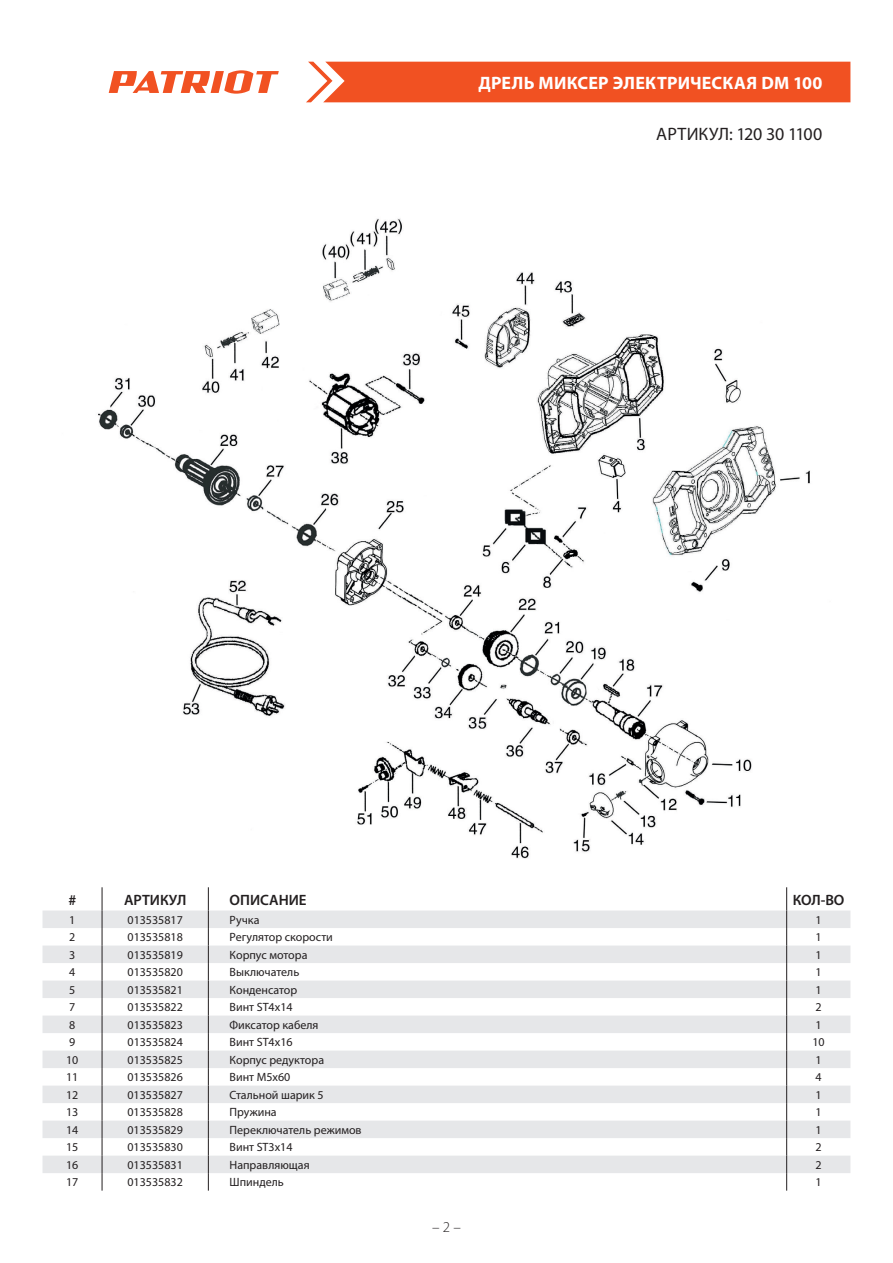
<style>
.page{position:relative;width:893px;height:1263px;background:#fff}
.page>*{position:absolute;margin:0;border:0;box-sizing:border-box;transform-origin:0 0}
.t1{font:700 18px "Myriad Pro";letter-spacing:.015em;color:#fff}
.t2{font:18px "Myriad Pro";color:#231f20}
.t3{font:600 15px "Myriad Pro";color:#231f20}
.t4{font:300 15px "Myriad Pro";color:#231f20}
.t5{font:12px "Myriad Pro";color:#231f20}
</style>
<div class="page">
<div style="left:306px;top:62px;width:544px;height:40px;background:#f15122"></div>
<svg style="left:109px;top:70px;width:170px;height:24px"></svg>
<svg style="left:43px;top:910px;width:807px;height:263px;fill:#e6e7e9"></svg>
<svg style="left:102px;top:887px;width:1px;height:303px"></svg>
<svg style="left:208px;top:887px;width:1px;height:303px"></svg>
<svg style="left:786px;top:887px;width:1px;height:303px"></svg>
<img style="left:98px;top:218px;width:712px;height:641px">
<h1 class="t1" style="left:478px;top:73px;width:346px">ДРЕЛЬ МИКСЕР ЭЛЕКТРИЧЕСКАЯ DM 100</h1>
<h1 class="t2" style="left:656px;top:123px;width:167px">АРТИКУЛ: 120 30 1100</h1>
<p class="t3" style="left:68px;top:890px;width:9px">#</p>
<p class="t3" style="left:124px;top:890px;width:64px">АРТИКУЛ</p>
<p class="t3" style="left:230px;top:890px;width:78px">ОПИСАНИЕ</p>
<p class="t3" style="left:793px;top:890px;width:53px">КОЛ-ВО</p>
<p class="t5" style="left:69px;top:912px;width:8px">1</p>
<p class="t5" style="left:128px;top:912px;width:57px">013535817</p>
<p class="t5" style="left:230px;top:912px;width:31px">Ручка</p>
<p class="t5" style="left:815px;top:912px;width:8px">1</p>
<p class="t5" style="left:69px;top:930px;width:8px">2</p>
<p class="t5" style="left:128px;top:930px;width:57px">013535818</p>
<p class="t5" style="left:230px;top:930px;width:105px">Регулятор скорости</p>
<p class="t5" style="left:815px;top:930px;width:8px">1</p>
<p class="t5" style="left:69px;top:947px;width:8px">3</p>
<p class="t5" style="left:128px;top:947px;width:57px">013535819</p>
<p class="t5" style="left:230px;top:947px;width:79px">Корпус мотора</p>
<p class="t5" style="left:815px;top:947px;width:8px">1</p>
<p class="t5" style="left:69px;top:965px;width:8px">4</p>
<p class="t5" style="left:128px;top:965px;width:57px">013535820</p>
<p class="t5" style="left:230px;top:965px;width:71px">Выключатель</p>
<p class="t5" style="left:815px;top:965px;width:8px">1</p>
<p class="t5" style="left:69px;top:982px;width:8px">5</p>
<p class="t5" style="left:128px;top:982px;width:57px">013535821</p>
<p class="t5" style="left:230px;top:982px;width:69px">Конденсатор</p>
<p class="t5" style="left:815px;top:982px;width:8px">1</p>
<p class="t5" style="left:69px;top:1000px;width:8px">7</p>
<p class="t5" style="left:128px;top:1000px;width:57px">013535822</p>
<p class="t5" style="left:230px;top:1000px;width:65px">Винт ST4х14</p>
<p class="t5" style="left:815px;top:1000px;width:8px">2</p>
<p class="t5" style="left:69px;top:1017px;width:8px">8</p>
<p class="t5" style="left:128px;top:1017px;width:57px">013535823</p>
<p class="t5" style="left:230px;top:1017px;width:90px">Фиксатор кабеля</p>
<p class="t5" style="left:815px;top:1017px;width:8px">1</p>
<p class="t5" style="left:69px;top:1035px;width:8px">9</p>
<p class="t5" style="left:128px;top:1035px;width:57px">013535824</p>
<p class="t5" style="left:230px;top:1035px;width:65px">Винт ST4х16</p>
<p class="t5" style="left:812px;top:1035px;width:14px">10</p>
<p class="t5" style="left:66px;top:1052px;width:14px">10</p>
<p class="t5" style="left:128px;top:1052px;width:57px">013535825</p>
<p class="t5" style="left:230px;top:1052px;width:96px">Корпус редуктора</p>
<p class="t5" style="left:815px;top:1052px;width:8px">1</p>
<p class="t5" style="left:66px;top:1070px;width:14px">11</p>
<p class="t5" style="left:127px;top:1070px;width:57px">013535826</p>
<p class="t5" style="left:230px;top:1070px;width:62px">Винт М5х60</p>
<p class="t5" style="left:815px;top:1070px;width:8px">4</p>
<p class="t5" style="left:66px;top:1087px;width:14px">12</p>
<p class="t5" style="left:127px;top:1087px;width:57px">013535827</p>
<p class="t5" style="left:230px;top:1087px;width:96px">Стальной шарик 5</p>
<p class="t5" style="left:815px;top:1087px;width:8px">1</p>
<p class="t5" style="left:66px;top:1105px;width:14px">13</p>
<p class="t5" style="left:127px;top:1105px;width:57px">013535828</p>
<p class="t5" style="left:230px;top:1105px;width:49px">Пружина</p>
<p class="t5" style="left:815px;top:1105px;width:8px">1</p>
<p class="t5" style="left:66px;top:1122px;width:14px">14</p>
<p class="t5" style="left:127px;top:1122px;width:57px">013535829</p>
<p class="t5" style="left:230px;top:1122px;width:134px">Переключатель режимов</p>
<p class="t5" style="left:815px;top:1122px;width:8px">1</p>
<p class="t5" style="left:66px;top:1140px;width:14px">15</p>
<p class="t5" style="left:127px;top:1140px;width:57px">013535830</p>
<p class="t5" style="left:230px;top:1140px;width:65px">Винт ST3х14</p>
<p class="t5" style="left:815px;top:1140px;width:8px">2</p>
<p class="t5" style="left:66px;top:1157px;width:14px">16</p>
<p class="t5" style="left:127px;top:1157px;width:57px">013535831</p>
<p class="t5" style="left:230px;top:1157px;width:82px">Направляющая</p>
<p class="t5" style="left:815px;top:1157px;width:8px">2</p>
<p class="t5" style="left:66px;top:1175px;width:14px">17</p>
<p class="t5" style="left:127px;top:1175px;width:57px">013535832</p>
<p class="t5" style="left:230px;top:1175px;width:56px">Шпиндель</p>
<p class="t5" style="left:815px;top:1175px;width:8px">1</p>
<p class="t4" style="left:432px;top:1218px;width:30px">– 2 –</p>
</div>
